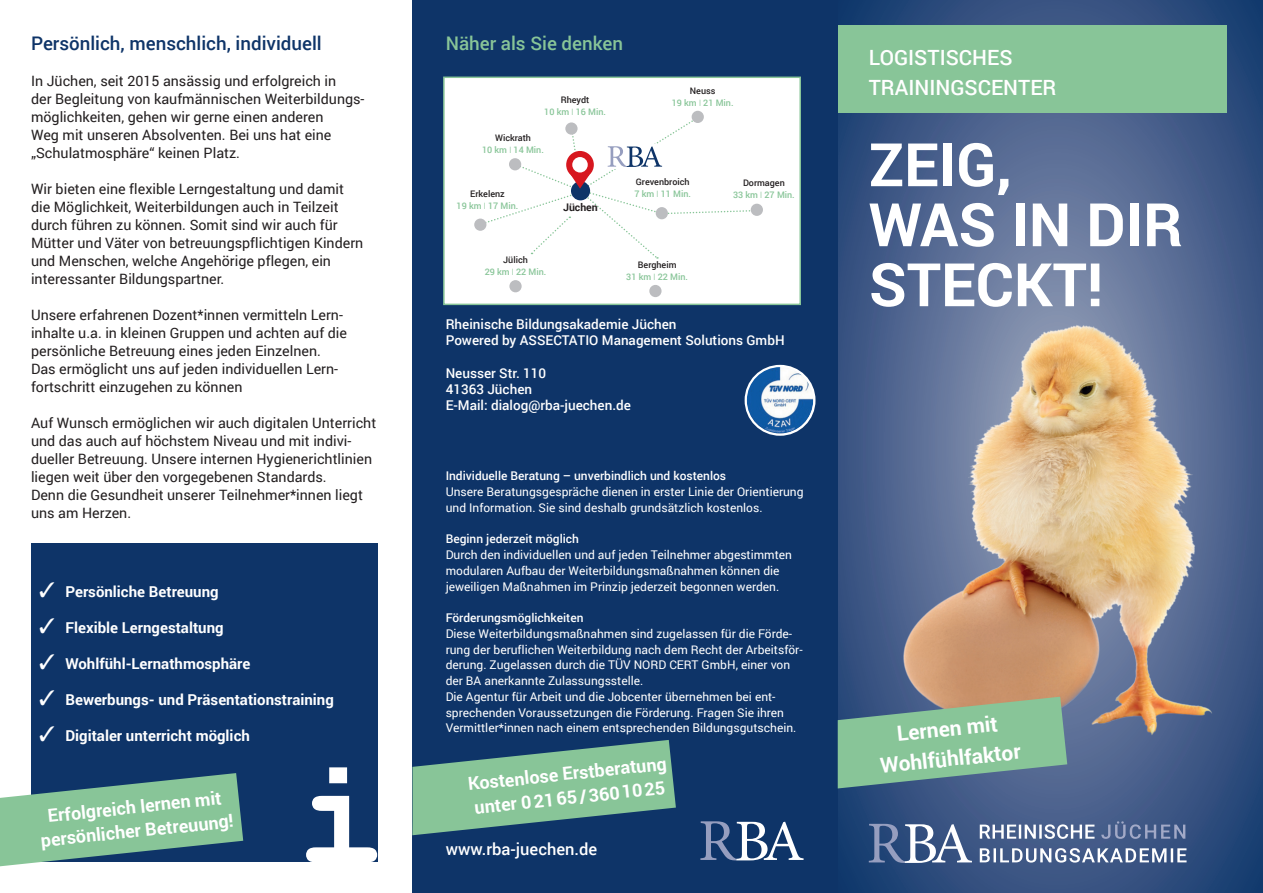
<style>
.page{position:relative;width:1263px;height:893px;background:#fff}
.page>*{position:absolute;margin:0;border:0;box-sizing:border-box;transform-origin:0 0}
.t1{font:700 60px/60px "Roboto";color:#fff}
.t2{font:500 21px/30px "Roboto";color:#fff}
.t3{font:700 21px/30px "Roboto";color:#fff;text-align:center}
.t4{font:500 18.75px "Roboto";color:#0e3468}
.t5{font:500 18.75px "Roboto";color:#88c598}
.t6{font:700 18px/24px "Roboto";color:#fff;text-align:center}
.t7{font:500 16.5px "Roboto";color:#fff}
.t8{font:700 15px "Roboto";color:#fff}
.t9{font:14.25px/18px "Roboto";color:#231f20}
.t10{font:500 13.5px/16.2px "Roboto";color:#fff}
.t11{font:12px/15.8px "Roboto";color:#fff}
.t12{font:500 12px "Roboto";color:#fff}
.t13{font:700 10.5px "Roboto";color:#231f20}
.t14{font:500 9px/12px "Roboto";color:#88c598;text-align:center}
.t15{font:500 9px/12px "Roboto";color:#231f20}
.s1{color:#231f20}
.s2{font-family:"Frutiger";font-weight:300;font-stretch:condensed}
.s3{color:#88c598}
.s4{font-family:"Frutiger";font-weight:300;font-stretch:condensed;color:#88c598}
</style>
<div class="page">
<svg style="left:838px;top:0;width:425px;height:893px;background:#425b88"></svg>
<div style="left:412px;top:0;width:426px;height:893px;background:#0e3468"></div>
<div style="left:31px;top:543px;width:346px;height:319px;background:#0e3468"></div>
<svg style="left:0;top:773px;width:243px;height:93px"></svg>
<svg style="left:306px;top:767px;width:71px;height:95px"></svg>
<img style="left:746px;top:366px;width:68px;height:69px;border-radius:34px">
<div style="left:745px;top:365px;width:70px;height:71px;border:2px solid #fff;border-radius:50%"></div>
<svg style="left:412px;top:740px;width:264px;height:95px"></svg>
<svg style="left:700px;top:821px;width:103px;height:39px"></svg>
<div style="left:838px;top:26px;width:388px;height:87px;background:#88c598"></div>
<img style="left:885px;top:292px;width:364px;height:475px">
<svg style="left:838px;top:697px;width:229px;height:91px;background:#7bac93"></svg>
<svg style="left:869px;top:824px;width:103px;height:39px"></svg>
<svg style="left:980px;top:848px;width:206px;height:15px"></svg>
<svg style="left:1101px;top:821px;width:84px;height:18px;background:#5b6e98"></svg>
<svg style="left:980px;top:824px;width:114px;height:15px"></svg>
<div style="left:443px;top:77px;width:358px;height:228px;background:#fff;border:2px solid #88c598"></div>
<div style="left:649px;top:285px;width:12px;height:12px;background:#bcbdc0;border-radius:50%"></div>
<div style="left:509px;top:280px;width:13px;height:12px;background:#bcbdc0;border-radius:50%"></div>
<div style="left:692px;top:111px;width:12px;height:12px;background:#bcbdc0;border-radius:50%"></div>
<div style="left:474px;top:219px;width:12px;height:12px;background:#bcbdc0;border-radius:50%"></div>
<div style="left:751px;top:204px;width:12px;height:12px;background:#bcbdc0;border-radius:50%"></div>
<svg style="left:480px;top:117px;width:281px;height:142px"></svg>
<h3 class="t4" style="left:31px;top:30px;width:292px">Persönlich, menschlich, individuell</h3>
<p class="t9" style="left:31px;top:72px;width:335px">In Jüchen, seit 2015 ansässig und erfolgreich in<br>der Begleitung von kaufmännischen Weiterbildungs&shy;möglichkeiten, gehen wir gerne einen anderen<br>Weg mit unseren Absolventen. Bei uns hat eine „Schulatmosphäre“ keinen Platz.</p>
<p class="t9" style="left:31px;top:180px;width:334px">Wir bieten eine flexible Lerngestaltung und damit die Möglichkeit, Weiterbildungen auch in Teilzeit durch führen zu können. Somit sind wir auch für Mütter und Väter von betreuungspflichtigen Kindern und Menschen, welche Angehörige pflegen, ein interessanter Bildungspartner.</p>
<p class="t9" style="left:31px;top:306px;width:318px">Unsere erfahrenen Dozent*innen vermitteln Lern&shy;inhalte u.a. in kleinen Gruppen und achten auf die persönliche Betreuung eines jeden Einzelnen.<br>Das ermöglicht uns auf jeden individuellen Lern&shy;fortschritt einzugehen zu können</p>
<p class="t9" style="left:31px;top:414px;width:347px">Auf Wunsch ermöglichen wir auch digitalen Unterricht und das auch auf höchstem Niveau und mit indivi&shy;dueller Betreuung. Unsere internen Hygienerichtlinien liegen weit über den vorgegebenen Standards.<br>Denn die Gesundheit unserer Teilnehmer*innen liegt uns am Herzen.</p>
<p class="t8" style="left:39px;top:581px;width:181px">✓ Persönliche Betreuung</p>
<p class="t8" style="left:39px;top:617px;width:186px">✓ Flexible Lerngestaltung</p>
<p class="t8" style="left:39px;top:653px;width:213px">✓ Wohlfühl-Lernathmosphäre</p>
<p class="t8" style="left:39px;top:689px;width:296px">✓ Bewerbungs- und Präsentationstraining</p>
<p class="t8" style="left:39px;top:725px;width:212px">✓ Digitaler unterricht möglich</p>
<p class="t6" style="left:37px;top:804px;width:195px;rotate:-6deg">Erfolgreich lernen mit persönlicher Betreuung!</p>
<h3 class="t5" style="left:446px;top:30px;width:179px">Näher als Sie denken</h3>
<p class="t14" style="left:544px;top:93px;width:63px"><span class="s1">Rheydt<br></span>10 km <span class="s2">I</span> 16 Min.</p>
<p class="t14" style="left:672px;top:84px;width:63px"><span class="s1">Neuss<br></span>19 km <span class="s2">I</span> 21 Min.</p>
<p class="t14" style="left:482px;top:132px;width:63px"><span class="s1">Wickrath<br></span>10 km <span class="s2">I</span> 14 Min.</p>
<p class="t14" style="left:457px;top:188px;width:63px"><span class="s1">Erkelenz<br></span>19 km <span class="s2">I</span> 17 Min.</p>
<p class="t13" style="left:563px;top:200px;width:36px">Jüchen</p>
<p class="t15" style="left:634px;top:175px;width:58px">Grevenbroich<br><span class="s3">7 km</span> <span class="s4">I</span> <span class="s3">11 Min.</span></p>
<p class="t14" style="left:733px;top:176px;width:63px"><span class="s1">Dormagen<br></span>33 km <span class="s2">I</span> 27 Min.</p>
<p class="t14" style="left:485px;top:253px;width:63px"><span class="s1">Jülich<br></span>29 km <span class="s2">I</span> 22 Min.</p>
<p class="t14" style="left:626px;top:258px;width:63px"><span class="s1">Bergheim<br></span>31 km <span class="s2">I</span> 22 Min.</p>
<p class="t10" style="left:446px;top:316px;width:340px">Rheinische Bildungsakademie Jüchen<br>Powered by ASSECTATIO Management Solutions GmbH</p>
<p class="t10" style="left:446px;top:364px;width:187px">Neusser Str. 110<br>41363 Jüchen<br>E-Mail: dialog@rba-juechen.de</p>
<p class="t12" style="left:446px;top:468px;width:282px">Individuelle Beratung – unverbindlich und kostenlos</p>
<p class="t11" style="left:446px;top:483px;width:359px">Unsere Beratungsgespräche dienen in erster Linie der Orientierung und Information. Sie sind deshalb grundsätzlich kostenlos.</p>
<p class="t12" style="left:446px;top:531px;width:135px">Beginn jederzeit möglich</p>
<p class="t11" style="left:446px;top:546px;width:348px">Durch den individuellen und auf jeden Teilnehmer abgestimmten modularen Aufbau der Weiterbildungsmaßnahmen können die jeweiligen Maßnahmen im Prinzip jederzeit begonnen werden.</p>
<p class="t12" style="left:446px;top:609px;width:139px">Förderungsmöglichkeiten</p>
<p class="t11" style="left:446px;top:625px;width:358px">Diese Weiterbildungsmaßnahmen sind zugelassen für die Förde&shy;rung der beruflichen Weiterbildung nach dem Recht der Arbeitsför&shy;derung. Zugelassen durch die TÜV NORD CERT GmbH, einer von der BA anerkannte Zulassungsstelle.<br>Die Agentur für Arbeit und die Jobcenter übernehmen bei ent&shy;sprechenden Voraussetzungen die Förderung. Fragen Sie ihren Vermittler*innen nach einem entsprechenden Bildungsgutschein.</p>
<p class="t6" style="left:467px;top:771px;width:201px;text-align:left;rotate:-6deg">Kostenlose Erstberatung unter 02165/3601025</p>
<p class="t7" style="left:446px;top:837px;width:153px">www.rba-juechen.de</p>
<h2 class="t2" style="left:869px;top:41px;width:189px">LOGISTISCHES<br>TRAININGSCENTER</h2>
<h1 class="t1" style="left:869px;top:132px;width:315px">ZEIG,<br>WAS IN DIR<br>STECKT!</h1>
<h2 class="t3" style="left:876px;top:720px;width:142px;rotate:-6deg">Lernen mit<br>Wohlfühlfaktor</h2>
</div>
